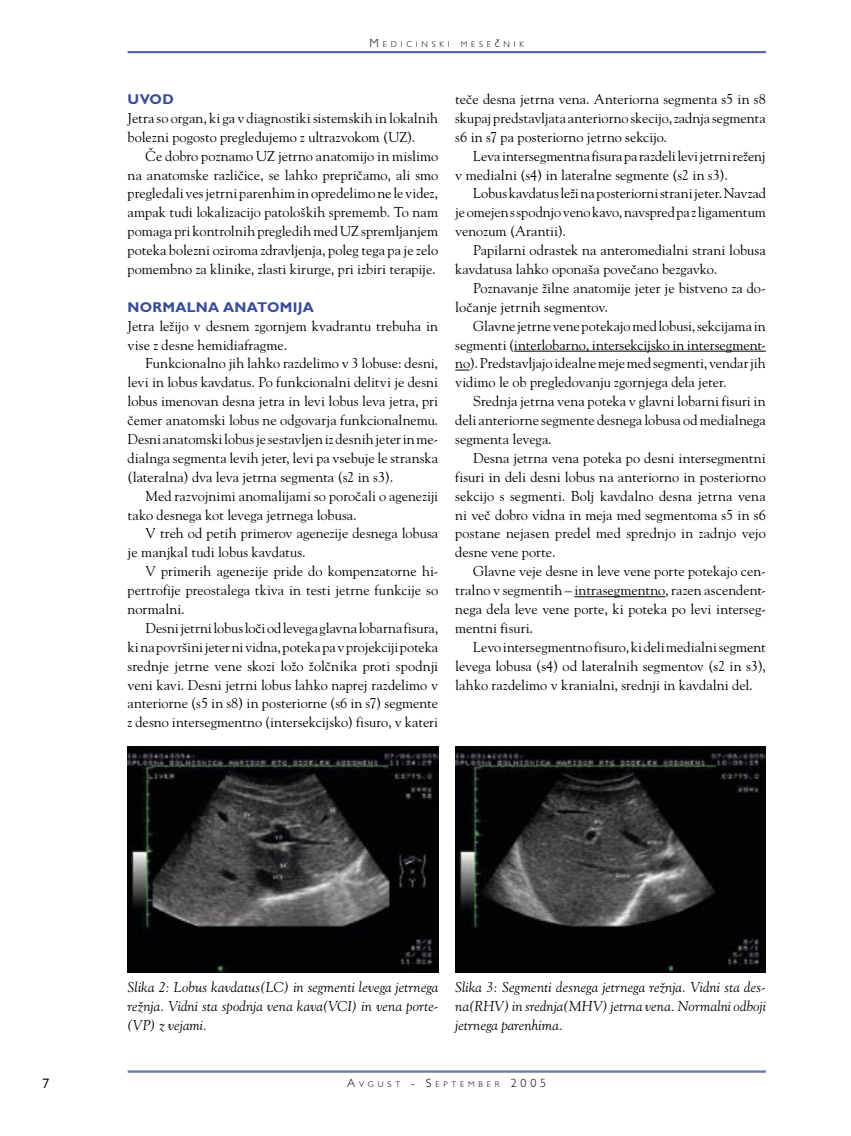
<style>
.page{position:relative;width:851px;height:1136px;background:#fff}
.page>*{position:absolute;margin:0;border:0;box-sizing:border-box;transform-origin:0 0}
.t1{font:14.25px/18.9px "MM Goudy";color:#000;text-align:justify}
.t2{font:italic 14.25px/18.9px "MM Goudy";letter-spacing:.01em;color:#000;text-align:justify}
.t3{font:700 14.25px "MM Gill Sans";letter-spacing:.02em;color:#3a4d98}
.t4{font:300 13.5px "MM Gill Sans";color:#000}
.t5{font:300 8.4px "MM Gill Sans";letter-spacing:.455em;color:#000}
.s1{font-size:12px}
</style>
<div class="page">
<hr style="left:128px;top:1070px;width:637px;height:1px;background:#3a4d98">
<hr style="left:128px;top:1071px;width:637px;height:1px;background:#3a4d98">
<hr style="left:128px;top:51px;width:637px;height:1px;background:#3a4d98">
<hr style="left:128px;top:52px;width:637px;height:1px;background:#3a4d98">
<hr style="left:514px;top:351px;width:251px;height:1px;background:#000">
<svg style="left:455px;top:369px;width:14px;height:1px"></svg>
<hr style="left:574px;top:596px;width:91px;height:1px;background:#000">
<img style="left:128px;top:746px;width:310px;height:226px">
<img style="left:455px;top:746px;width:310px;height:226px">
<p class="t5" style="left:369px;top:39px;width:82px"><span class="s1">M</span>EDICINSKI</p>
<p class="t5" style="left:460px;top:39px;width:65px">MESE<span class="s1">~</span>NIK</p>
<p class="t3" style="left:128px;top:91px;width:48px">UVOD</p>
<p class="t1" style="left:128px;top:108px;width:312px">Jetra so organ, ki ga v diagnostiki sistemskih in lokalnih bolezni pogosto pregledujemo z ultrazvokom (UZ).</p>
<p class="t1" style="left:128px;top:146px;width:312px;text-indent:18px">^e dobro poznamo UZ jetrno anatomijo in mislimo na anatomske razli~ice, se lahko prepri~amo, ali smo pregledali ves jetrni parenhim in opredelimo ne le videz, ampak tudi lokalizacijo patolo{kih sprememb. To nam pomaga pri kontrolnih pregledih med UZ spremljanjem poteka bolezni oziroma zdravljenja, poleg tega pa je zelo pomembno za klinike, zlasti kirurge, pri izbiri terapije.</p>
<p class="t3" style="left:128px;top:298px;width:188px">NORMALNA ANATOMIJA</p>
<p class="t1" style="left:128px;top:316px;width:312px">Jetra le`ijo v desnem zgornjem kvadrantu trebuha in vise z desne hemidiafragme.</p>
<p class="t1" style="left:128px;top:353px;width:312px;text-indent:18px">Funkcionalno jih lahko razdelimo v 3 lobuse: desni, levi in lobus kavdatus. Po funkcionalni delitvi je desni lobus imenovan desna jetra in levi lobus leva jetra, pri ~emer anatomski lobus ne odgovarja funkcionalnemu.<br>Desni anatomski lobus je sestavljen iz desnih jeter in me&shy;dialnga segmenta levih jeter, levi pa vsebuje le stranska (lateralna) dva leva jetrna segmenta (s2 in s3).</p>
<p class="t1" style="left:128px;top:486px;width:312px;text-indent:18px">Med razvojnimi anomalijami so poro~ali o ageneziji tako desnega kot levega jetrnega lobusa.</p>
<p class="t1" style="left:128px;top:523px;width:312px;text-indent:18px">V treh od petih primerov agenezije desnega lobusa je manjkal tudi lobus kavdatus.</p>
<p class="t1" style="left:128px;top:561px;width:312px;text-indent:18px">V primerih agenezije pride do kompenzatorne hi&shy;pertrofije preostalega tkiva in testi jetrne funkcije so normalni.</p>
<p class="t1" style="left:128px;top:618px;width:312px;text-indent:18px">Desni jetrni lobus lo~i od levega glavna lobarna fisura, ki na povr{ini jeter ni vidna, poteka pa v projekciji poteka srednje jetrne vene skozi lo`o `ol~nika proti spodnji veni kavi. Desni jetrni lobus lahko naprej razdelimo v anteriorne (s5 in s8) in posteriorne (s6 in s7) segmente z desno intersegmentno (intersekcijsko) fisuro, v kateri</p>
<p class="t1" style="left:455px;top:89px;width:312px">te~e desna jetrna vena. Anteriorna segmenta s5 in s8 skupaj predstavljata anteriorno skecijo, zadnja segmenta s6 in s7 pa posteriorno jetrno sekcijo.</p>
<p class="t1" style="left:455px;top:146px;width:312px;text-indent:18px">Leva intersegmentna fisura pa razdeli levi jetrni re`enj v medialni (s4) in lateralne segmente (s2 in s3).</p>
<p class="t1" style="left:455px;top:183px;width:312px;text-indent:18px">Lobus kavdatus le`i na posteriorni strani jeter. Navzad je omejen s spodnjo veno kavo, navspred pa z ligamentum venozum (Arantii).</p>
<p class="t1" style="left:455px;top:240px;width:312px;text-indent:18px">Papilarni odrastek na anteromedialni strani lobusa kavdatusa lahko opona{a pove~ano bezgavko.</p>
<p class="t1" style="left:455px;top:278px;width:312px;text-indent:18px">Poznavanje `ilne anatomije jeter je bistveno za do&shy;lo~anje jetrnih segmentov.</p>
<p class="t1" style="left:455px;top:316px;width:312px;text-indent:18px">Glavne jetrne vene potekajo med lobusi, sekcijama in segmenti (interlobarno, intersekcijsko in intersegment&shy;no). Predstavljajo idealne meje med segmenti, vendar jih vidimo le ob pregledovanju zgornjega dela jeter.</p>
<p class="t1" style="left:455px;top:391px;width:312px;text-indent:18px">Srednja jetrna vena poteka v glavni lobarni fisuri in deli anteriorne segmente desnega lobusa od medialnega segmenta levega.</p>
<p class="t1" style="left:455px;top:448px;width:312px;text-indent:18px">Desna jetrna vena poteka po desni intersegmentni fisuri in deli desni lobus na anteriorno in posteriorno sekcijo s segmenti. Bolj kavdalno desna jetrna vena ni ve~ dobro vidna in meja med segmentoma s5 in s6 postane nejasen predel med sprednjo in zadnjo vejo desne vene porte.</p>
<p class="t1" style="left:455px;top:561px;width:312px;text-indent:18px">Glavne veje desne in leve vene porte potekajo cen&shy;tralno v segmentih – intrasegmentno, razen ascendent&shy;nega dela leve vene porte, ki poteka po levi interseg&shy;mentni fisuri.</p>
<p class="t1" style="left:455px;top:637px;width:312px;text-indent:18px">Levo intersegmentno fisuro, ki deli medialni segment levega lobusa (s4) od lateralnih segmentov (s2 in s3), lahko razdelimo v kranialni, srednji in kavdalni del.</p>
<p class="t2" style="left:128px;top:977px;width:312px">Slika 2: Lobus kavdatus(LC) in segmenti levega jetrnega re`nja. Vidni sta spodnja vena kava(VCI) in vena porte-(VP) z vejami.</p>
<p class="t2" style="left:455px;top:977px;width:312px">Slika 3: Segmenti desnega jetrnega re`nja. Vidni sta des&shy;na(RHV) in srednja(MHV) jetrna vena. Normalni odboji jetrnega parenhima.</p>
<p class="t4" style="left:43px;top:1075px;width:8px">7</p>
<p class="t5" style="left:347px;top:1079px;width:200px"><span class="s1">A</span>VGUST <span class="s1">- S</span>EPTEMBER <span class="s1">2005</span></p>
</div>
